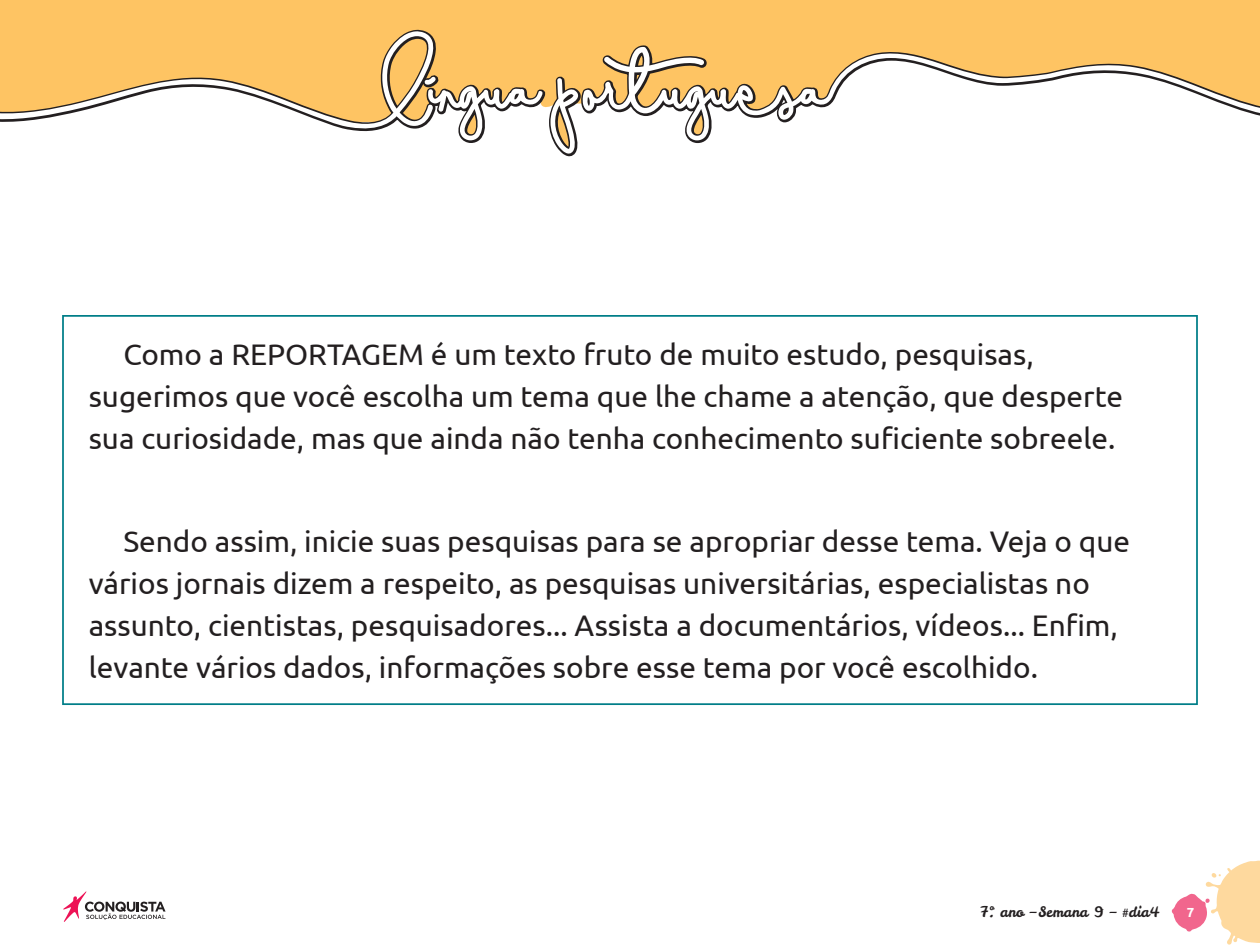
<style>
.page{position:relative;width:1260px;height:945px;background:#fff}
.page>*{position:absolute;margin:0;border:0;box-sizing:border-box;transform-origin:0 0}
._01_Texto_Geral{font:29.75px/42px "Ubuntu";color:#231f20}
.t1{font:14.35px "Leckerli One";color:#231f20}
.t2{font:700 13.12px "Ubuntu";color:#fff}
</style>
<div class="page">
<svg style="left:1172px;top:861px;width:88px;height:84px"></svg>
<svg style="left:63px;top:891px;width:103px;height:31px"></svg>
<svg style="left:0;top:0;width:1260px;height:157px;background:#fdc970"></svg>
<svg style="left:0;top:31px;width:1260px;height:123px"></svg>
<div style="left:62px;top:315px;width:1136px;height:390px;border:2px solid #007e88"></div>
<p class="_01_Texto_Geral" style="left:89px;top:332px;width:1036px;text-indent:35px">Como a REPORTAGEM é um texto fruto de muito estudo, pesquisas, sugerimos que você escolha um tema que lhe chame a atenção, que desperte sua curiosidade, mas que ainda não tenha conhecimento suficiente sobreele.</p>
<p class="_01_Texto_Geral" style="left:89px;top:520px;width:1043px;text-indent:35px">Sendo assim, inicie suas pesquisas para se apropriar desse tema. Veja o que vários jornais dizem a respeito, as pesquisas universitárias, especialistas no assunto, cientistas, pesquisadores... Assista a documentários, vídeos... Enfim, levante vários dados, informações sobre esse tema por você escolhido.</p>
<p class="t1" style="left:980px;top:903px;width:181px">7º. ano – Semana 9 – #dia4</p>
<p class="t2" style="left:1187px;top:905px;width:9px">7</p>
</div>
